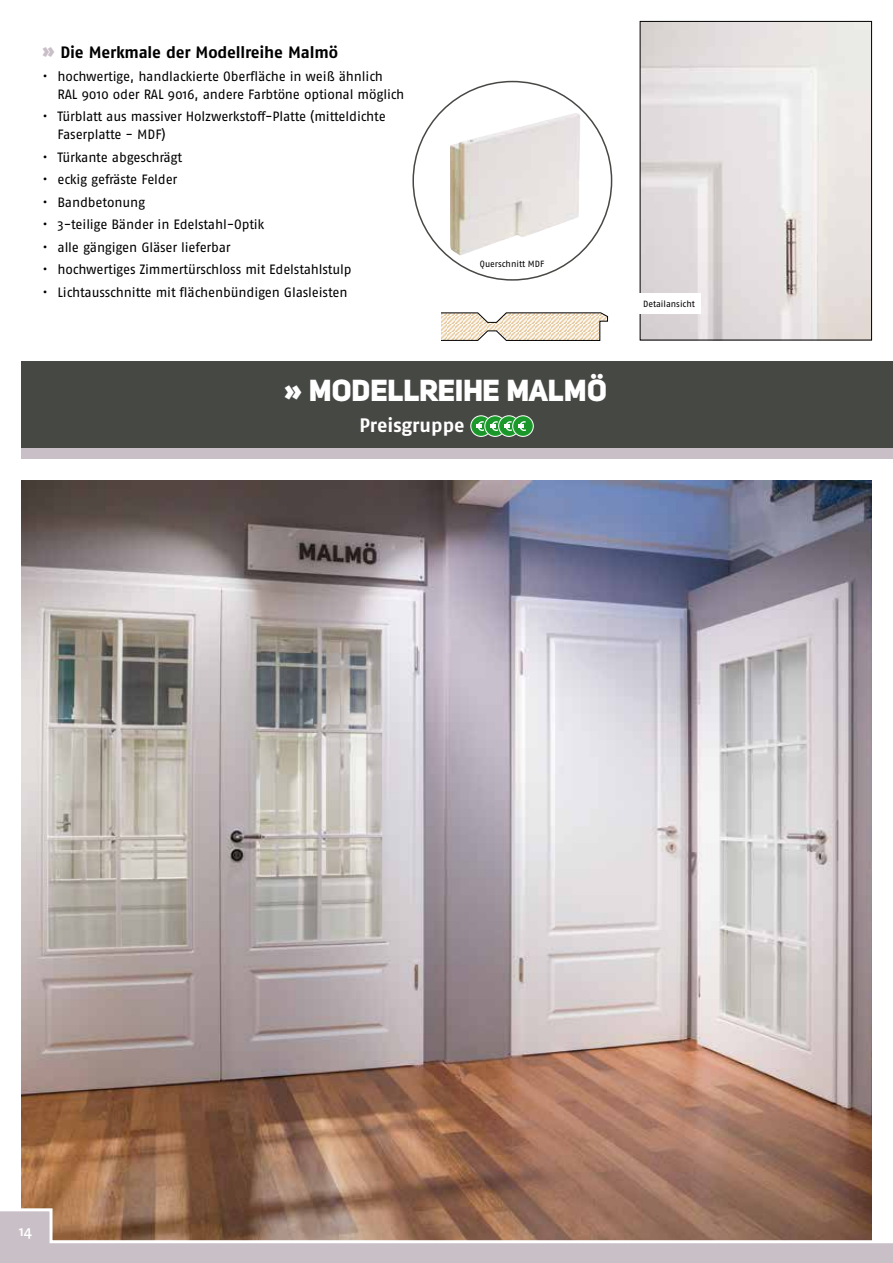
<style>
.page{position:relative;width:893px;height:1263px;background:#fff}
.page>*{position:absolute;margin:0;border:0;box-sizing:border-box;transform-origin:0 0}
.t1{font:30px "Uni Sans Heavy";color:#fff}
.t2{font:700 19.5px "Fago No";color:#fff}
.t3{font:700 16.5px "Fago No";letter-spacing:-.01em;color:#000}
.t4{font:600 15px "The Mix";color:#fff}
.t5{font:13.5px/18px "Fago Pro";letter-spacing:-.015em;color:#000}
.t6{font:9px "Fago Pro";color:#000}
.s1{font-family:"Uni Sans Heavy";font-weight:400;font-size:21px;color:#c9bfc7}
</style>
<div class="page">
<img style="left:21px;top:480px;width:851px;height:727px">
<div style="left:21px;top:361px;width:872px;height:89px;background:#464844"></div>
<div style="left:21px;top:449px;width:872px;height:10px;background:#c9bfc7"></div>
<svg style="left:471px;top:416px;width:20px;height:20px"></svg>
<div style="left:471px;top:415px;width:21px;height:22px;border:1px solid #fff;border-radius:50%"></div>
<div style="left:472px;top:417px;width:18px;height:18px;background:#1a962b;border-radius:50%"></div>
<svg style="left:485px;top:416px;width:20px;height:20px"></svg>
<div style="left:485px;top:415px;width:21px;height:22px;border:1px solid #fff;border-radius:50%"></div>
<div style="left:486px;top:417px;width:18px;height:18px;background:#1a962b;border-radius:50%"></div>
<svg style="left:499px;top:416px;width:20px;height:20px"></svg>
<div style="left:498px;top:415px;width:21px;height:22px;border:1px solid #fff;border-radius:50%"></div>
<div style="left:500px;top:417px;width:18px;height:18px;background:#1a962b;border-radius:50%"></div>
<svg style="left:513px;top:416px;width:20px;height:20px"></svg>
<div style="left:512px;top:415px;width:22px;height:22px;border:1px solid #fff;border-radius:50%"></div>
<div style="left:514px;top:417px;width:18px;height:18px;background:#1a962b;border-radius:50%"></div>
<svg style="left:474px;top:419px;width:56px;height:12px"></svg>
<img style="left:642px;top:23px;width:228px;height:315px">
<div style="left:640px;top:21px;width:232px;height:319px;border:1px solid #000"></div>
<div style="left:638px;top:293px;width:63px;height:21px;background:#fff"></div>
<svg style="left:441px;top:312px;width:167px;height:29px"></svg>
<img style="left:450px;top:113px;width:130px;height:143px">
<svg style="left:0;top:1207px;width:893px;height:56px;background:#af968d"></svg>
<p class="t3" style="left:43px;top:43px;width:297px"><span class="s1">»</span> Die Merkmale der Modellreihe Malmö</p>
<p class="t5" style="left:58px;top:67px;width:348px;text-indent:-15px">• hochwertige, handlackierte Oberfläche in weiß ähnlich<br>RAL 9010 oder RAL 9016, andere Farbtöne optional möglich</p>
<p class="t5" style="left:58px;top:108px;width:330px;text-indent:-15px">• Türblatt aus massiver Holzwerkstoff-Platte (mitteldichte<br>Faserplatte - MDF)</p>
<p class="t5" style="left:43px;top:148px;width:141px">• Türkante abgeschrägt</p>
<p class="t5" style="left:43px;top:171px;width:136px">• eckig gefräste Felder</p>
<p class="t5" style="left:43px;top:193px;width:104px">• Bandbetonung</p>
<p class="t5" style="left:43px;top:216px;width:223px">• 3-teilige Bänder in Edelstahl-Optik</p>
<p class="t5" style="left:43px;top:238px;width:190px">• alle gängigen Gläser lieferbar</p>
<p class="t5" style="left:43px;top:261px;width:311px">• hochwertiges Zimmertürschloss mit Edelstahlstulp</p>
<p class="t5" style="left:43px;top:283px;width:307px">• Lichtausschnitte mit flächenbündigen Glasleisten</p>
<p class="t6" style="left:480px;top:259px;width:66px">Querschnitt MDF</p>
<h1 class="t1" style="left:285px;top:372px;width:325px">» MODELLREIHE MALMÖ</h1>
<h2 class="t2" style="left:359px;top:414px;width:107px">Preisgruppe</h2>
<p class="t6" style="left:643px;top:299px;width:53px">Detailansicht</p>
<p class="t4" style="left:19px;top:1218px;width:15px">14</p>
</div>
